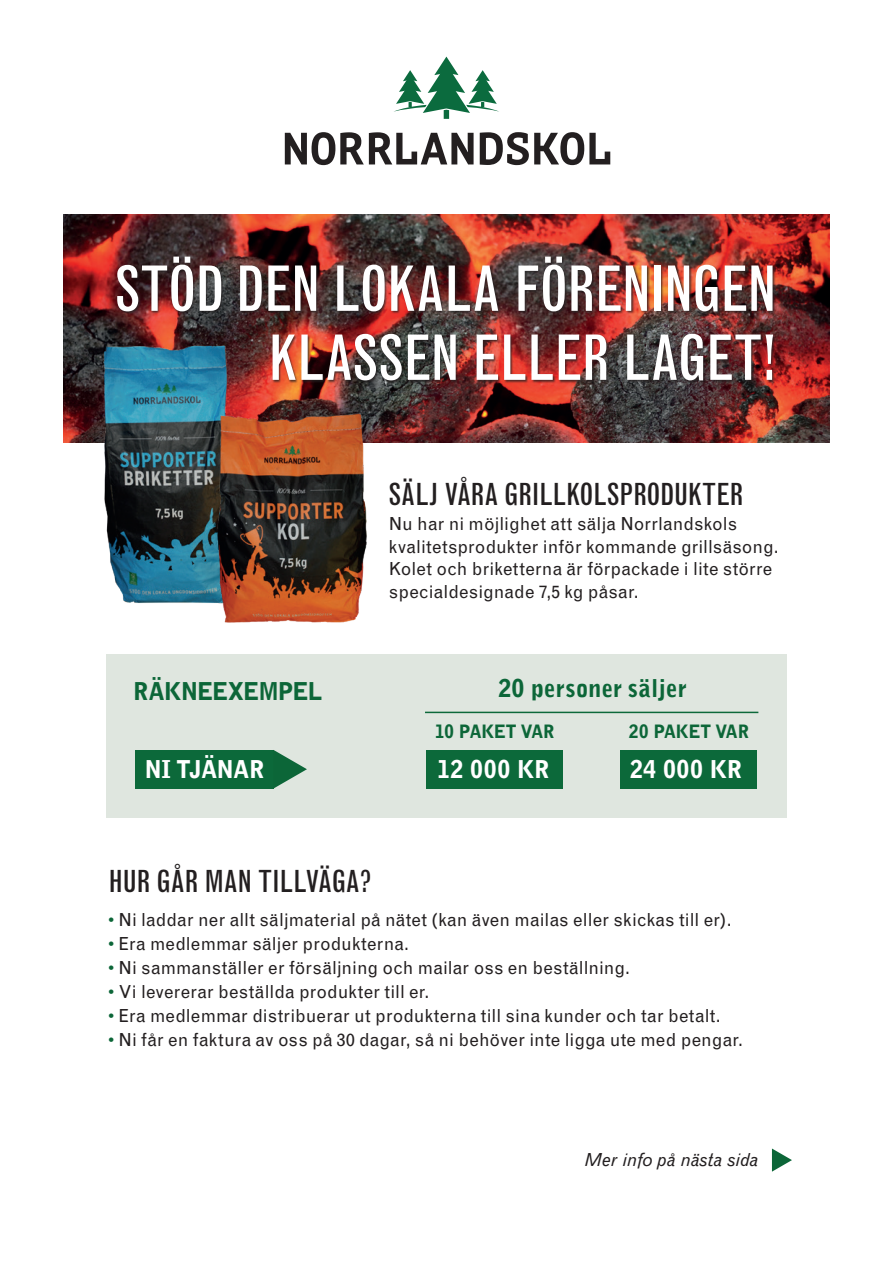
<style>
.page{position:relative;width:893px;height:1263px;background:#fff}
.page>*{position:absolute;margin:0;border:0;box-sizing:border-box;transform-origin:0 0}
.t1{font:condensed 61.5px/69px "Grotesque";letter-spacing:-.02em;color:#fff;text-align:right}
.t2{font:condensed 30px "Grotesque";letter-spacing:-.015em;color:#231f20}
.t3{font:900 24px "Grotesque";letter-spacing:-.03em;color:#fff}
.t4{font:900 24px "Grotesque";color:#0c6638}
.t5{font:900 24px "Grotesque";letter-spacing:-.025em;color:#0c6638}
.t6{font:18px/22.6px "Grotesque";letter-spacing:.005em;color:#231f20}
.t7{font:900 18px "Grotesque";letter-spacing:-.02em;color:#0c6638}
.t8{font:italic 18px "Grotesque";letter-spacing:-.01em;color:#231f20}
.s1{color:#0c6638}
</style>
<div class="page">
<img style="left:64px;top:215px;width:765px;height:228px">
<div style="left:106px;top:654px;width:681px;height:163px;background:#dfe6df"></div>
<div style="left:426px;top:750px;width:137px;height:38px;background:#0c693a"></div>
<div style="left:135px;top:750px;width:139px;height:38px;background:#0c693a"></div>
<div style="left:620px;top:750px;width:137px;height:38px;background:#0c693a"></div>
<img style="left:64px;top:310px;width:106px;height:293px">
<img style="left:170px;top:384px;width:220px;height:239px">
<svg style="left:394px;top:57px;width:105px;height:62px"></svg>
<svg style="left:285px;top:132px;width:189px;height:33px"></svg>
<svg style="left:480px;top:132px;width:130px;height:33px"></svg>
<div style="left:117px;top:256px;width:659px;height:128px;background:#231f20;opacity:.75"></div>
<hr style="left:425px;top:712px;width:333px;height:1px;background:#0c693a">
<svg style="left:274px;top:750px;width:33px;height:38px"></svg>
<svg style="left:772px;top:1148px;width:20px;height:24px"></svg>
<h1 class="t1" style="left:115px;top:255px;width:663px">STÖD DEN LOKALA FÖRENINGEN<br>KLASSEN ELLER LAGET!</h1>
<h2 class="t2" style="left:389px;top:476px;width:356px">SÄLJ VÅRA GRILLKOLSPRODUKTER</h2>
<p class="t6" style="left:389px;top:513px;width:391px">Nu har ni möjlighet att sälja Norrlandskols kvalitetsprodukter inför kommande grillsäsong.<br>Kolet och briketterna är förpackade i lite större specialdesignade 7,5 kg påsar.</p>
<h3 class="t5" style="left:133px;top:676px;width:191px">RÄKNEEXEMPEL</h3>
<h3 class="t4" style="left:497px;top:673px;width:191px">20 personer säljer</h3>
<p class="t7" style="left:434px;top:721px;width:122px">10 PAKET VAR</p>
<p class="t7" style="left:628px;top:721px;width:122px">20 PAKET VAR</p>
<h3 class="t3" style="left:144px;top:754px;width:122px">NI TJÄNAR</h3>
<h3 class="t3" style="left:436px;top:754px;width:115px">12 000 KR</h3>
<h3 class="t3" style="left:629px;top:754px;width:115px">24 000 KR</h3>
<h2 class="t2" style="left:108px;top:864px;width:265px">HUR GÅR MAN TILLVÄGA?</h2>
<p class="t6" style="left:108px;top:908px;width:625px"><span class="s1">•</span> Ni laddar ner allt säljmaterial på nätet (kan även mailas eller skickas till er).</p>
<p class="t6" style="left:108px;top:932px;width:303px"><span class="s1">•</span> Era medlemmar säljer produkterna.</p>
<p class="t6" style="left:108px;top:956px;width:523px"><span class="s1">•</span> Ni sammanställer er försäljning och mailar oss en beställning.</p>
<p class="t6" style="left:108px;top:980px;width:323px"><span class="s1">•</span> Vi levererar beställda produkter till er.</p>
<p class="t6" style="left:108px;top:1004px;width:614px"><span class="s1">•</span> Era medlemmar distribuerar ut produkterna till sina kunder och tar betalt.</p>
<p class="t6" style="left:108px;top:1028px;width:636px"><span class="s1">•</span> Ni får en faktura av oss på 30 dagar, så ni behöver inte ligga ute med pengar.</p>
<p class="t8" style="left:585px;top:1149px;width:175px">Mer info på nästa sida</p>
</div>
